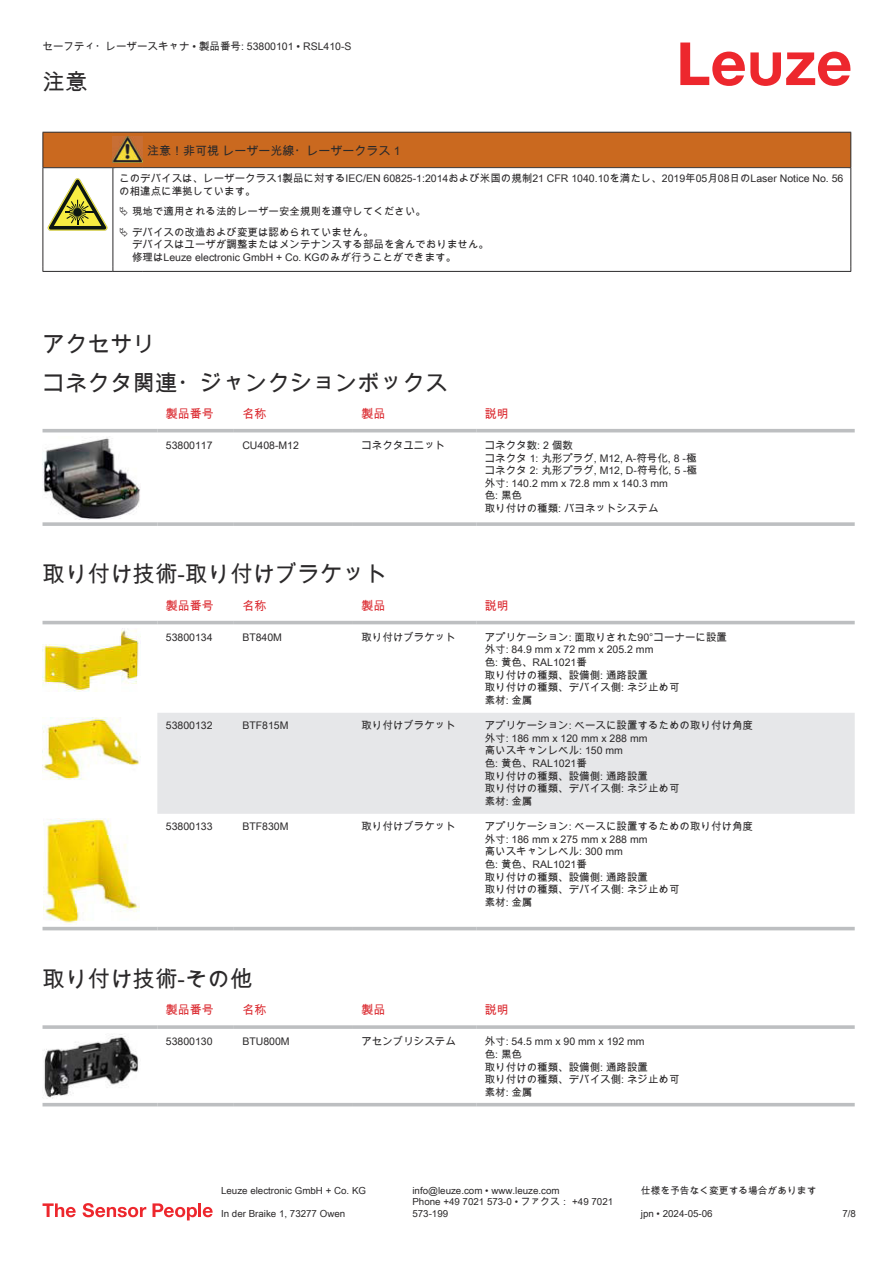
<style>
.page{position:relative;width:893px;height:1263px;background:#fff}
.page>*{position:absolute;margin:0;border:0;box-sizing:border-box;transform-origin:0 0}
.t1{font:22.5px/38.7px "Arial Unicode MS";color:#2b292a}
.t2{font:12px "Arial Unicode MS";color:#db2a30}
.t3{font:12px "Arial Unicode MS";color:#2b292a}
.t4{font:10.5px/12.6px "Arial Unicode MS";color:#2b292a}
.t5{font:9.75px/11.7px "Arial Unicode MS";color:#2b292a}
</style>
<div class="page">
<svg style="left:680px;top:43px;width:170px;height:43px"></svg>
<svg style="left:43px;top:432px;width:812px;height:56px"></svg>
<hr style="left:43px;top:429px;width:114px;height:3px;background:#bdbfc1">
<hr style="left:157px;top:429px;width:77px;height:3px;background:#bdbfc1">
<hr style="left:234px;top:429px;width:119px;height:3px;background:#bdbfc1">
<hr style="left:353px;top:429px;width:123px;height:3px;background:#bdbfc1">
<hr style="left:476px;top:429px;width:379px;height:3px;background:#bdbfc1">
<svg style="left:43px;top:522px;width:114px;height:4px"></svg>
<svg style="left:157px;top:522px;width:77px;height:4px"></svg>
<svg style="left:234px;top:522px;width:119px;height:4px"></svg>
<svg style="left:353px;top:522px;width:123px;height:4px"></svg>
<svg style="left:476px;top:522px;width:379px;height:4px;fill:#c2c4c6"></svg>
<img style="left:43px;top:437px;width:97px;height:83px">
<svg style="left:43px;top:620px;width:812px;height:311px"></svg>
<div style="left:157px;top:713px;width:698px;height:101px;background:#e6e7e9"></div>
<hr style="left:43px;top:621px;width:114px;height:3px;background:#bdbfc1">
<hr style="left:157px;top:621px;width:77px;height:3px;background:#bdbfc1">
<hr style="left:234px;top:621px;width:119px;height:3px;background:#bdbfc1">
<hr style="left:353px;top:621px;width:123px;height:3px;background:#bdbfc1">
<hr style="left:476px;top:621px;width:379px;height:3px;background:#bdbfc1">
<hr style="left:43px;top:927px;width:114px;height:3px;background:#bdbfc1">
<hr style="left:157px;top:927px;width:77px;height:3px;background:#bdbfc1">
<hr style="left:234px;top:927px;width:119px;height:3px;background:#bdbfc1">
<hr style="left:353px;top:927px;width:123px;height:3px;background:#bdbfc1">
<hr style="left:476px;top:927px;width:379px;height:3px;background:#bdbfc1">
<img style="left:43px;top:629px;width:97px;height:63px">
<img style="left:43px;top:717px;width:97px;height:64px">
<img style="left:43px;top:818px;width:97px;height:106px">
<svg style="left:43px;top:1106px;width:812px;height:1px"></svg>
<svg style="left:43px;top:1025px;width:114px;height:4px"></svg>
<svg style="left:157px;top:1025px;width:77px;height:4px"></svg>
<svg style="left:234px;top:1025px;width:119px;height:4px"></svg>
<svg style="left:353px;top:1025px;width:123px;height:4px"></svg>
<svg style="left:476px;top:1025px;width:379px;height:4px;fill:#c4c6c8"></svg>
<hr style="left:43px;top:1103px;width:114px;height:3px;background:#bdbfc1">
<hr style="left:157px;top:1103px;width:77px;height:3px;background:#bdbfc1">
<hr style="left:234px;top:1103px;width:119px;height:3px;background:#bdbfc1">
<hr style="left:353px;top:1103px;width:123px;height:3px;background:#bdbfc1">
<hr style="left:476px;top:1103px;width:379px;height:3px;background:#bdbfc1">
<img style="left:44px;top:1034px;width:95px;height:65px">
<svg style="left:43px;top:1203px;width:33px;height:14px"></svg>
<svg style="left:83px;top:1203px;width:63px;height:14px"></svg>
<svg style="left:153px;top:1203px;width:44px;height:17px"></svg>
<hr style="left:198px;top:1203px;width:3px;height:14px;background:#ed272d">
<svg style="left:203px;top:1207px;width:10px;height:10px"></svg>
<div style="left:44px;top:133px;width:806px;height:34px;background:#ca691f"></div>
<svg style="left:44px;top:168px;width:806px;height:103px"></svg>
<hr style="left:43px;top:132px;width:70px;height:1px;background:#2b292a">
<hr style="left:43px;top:133px;width:1px;height:34px;background:#2b292a">
<hr style="left:43px;top:167px;width:70px;height:1px;background:#2b292a">
<hr style="left:113px;top:132px;width:30px;height:1px;background:#2b292a">
<hr style="left:113px;top:167px;width:30px;height:1px;background:#2b292a">
<hr style="left:143px;top:132px;width:708px;height:1px;background:#2b292a">
<hr style="left:850px;top:133px;width:1px;height:34px;background:#2b292a">
<hr style="left:143px;top:167px;width:708px;height:1px;background:#2b292a">
<hr style="left:43px;top:168px;width:1px;height:99px;background:#2b292a">
<hr style="left:113px;top:168px;width:1px;height:99px;background:#2b292a">
<hr style="left:850px;top:168px;width:1px;height:99px;background:#2b292a">
<hr style="left:43px;top:271px;width:70px;height:1px;background:#2b292a">
<hr style="left:113px;top:271px;width:30px;height:1px;background:#2b292a">
<hr style="left:143px;top:271px;width:708px;height:1px;background:#2b292a">
<img style="left:113px;top:136px;width:30px;height:27px">
<svg style="left:47px;top:178px;width:60px;height:53px"></svg>
<svg style="left:115px;top:169px;width:734px;height:98px"></svg>
<svg style="left:120px;top:207px;width:8px;height:9px"></svg>
<svg style="left:120px;top:227px;width:8px;height:10px"></svg>
<p class="t4" style="left:43px;top:40px;width:311px">セーフティ・レーザースキャナ • 製品番号: 53800101 • RSL410-S</p>
<h1 class="t1" style="left:43px;top:62px;width:46px">注意</h1>
<p class="t3" style="left:147px;top:142px;width:255px">注意！非可視 レーザー光線・レーザークラス 1</p>
<p class="t4" style="left:119px;top:172px;width:726px">このデバイスは、レーザークラス1製品に対するIEC/EN 60825-1:2014および米国の規制21 CFR 1040.10を満たし、2019年05月08日のLaser Notice No. 56の相違点に準拠しています。</p>
<p class="t4" style="left:132px;top:201px;width:295px;line-height:20.2px">現地で適用される法的レーザー安全規則を遵守してください。デバイスの改造および変更は認められていません。</p>
<p class="t4" style="left:132px;top:238px;width:358px">デバイスはユーザが調整またはメンテナンスする部品を含んでおりません。修理はLeuze electronic GmbH + Co. KGのみが行うことができます。</p>
<h1 class="t1" style="left:43px;top:324px;width:406px">アクセサリ<br>コネクタ関連・ジャンクションボックス</h1>
<p class="t2" style="left:166px;top:405px;width:49px">製品番号</p>
<p class="t2" style="left:242px;top:405px;width:25px">名称</p>
<p class="t2" style="left:361px;top:405px;width:25px">製品</p>
<p class="t2" style="left:485px;top:405px;width:25px">説明</p>
<p class="t4" style="left:166px;top:439px;width:48px">53800117</p>
<p class="t4" style="left:242px;top:439px;width:58px">CU408-M12</p>
<p class="t4" style="left:361px;top:439px;width:85px">コネクタユニット</p>
<p class="t4" style="left:485px;top:439px;width:214px">コネクタ数: 2 個数<br>コネクタ 1: 丸形プラグ, M12, A-符号化, 8 -極コネクタ 2: 丸形プラグ, M12, D-符号化, 5 -極外寸: 140.2 mm x 72.8 mm x 140.3 mm<br>色: 黒色<br>取り付けの種類: バヨネットシステム</p>
<h1 class="t1" style="left:43px;top:555px;width:346px">取り付け技術-取り付けブラケット</h1>
<p class="t2" style="left:166px;top:597px;width:49px">製品番号</p>
<p class="t2" style="left:242px;top:597px;width:25px">名称</p>
<p class="t2" style="left:361px;top:597px;width:25px">製品</p>
<p class="t2" style="left:485px;top:597px;width:25px">説明</p>
<p class="t4" style="left:166px;top:631px;width:48px">53800134</p>
<p class="t4" style="left:242px;top:631px;width:41px">BT840M</p>
<p class="t4" style="left:361px;top:631px;width:96px">取り付けブラケット</p>
<p class="t4" style="left:485px;top:631px;width:244px">アプリケーション: 面取りされた90°コーナーに設置外寸: 84.9 mm x 72 mm x 205.2 mm<br>色: 黄色、RAL1021番<br>取り付けの種類、設備側: 通路設置<br>取り付けの種類、デバイス側: ネジ止め可<br>素材: 金属</p>
<p class="t4" style="left:166px;top:719px;width:48px">53800132</p>
<p class="t4" style="left:242px;top:719px;width:48px">BTF815M</p>
<p class="t4" style="left:361px;top:719px;width:96px">取り付けブラケット</p>
<p class="t4" style="left:485px;top:719px;width:270px">アプリケーション: ベースに設置するための取り付け角度外寸: 186 mm x 120 mm x 288 mm<br>高いスキャンレベル: 150 mm<br>色: 黄色、RAL1021番<br>取り付けの種類、設備側: 通路設置<br>取り付けの種類、デバイス側: ネジ止め可<br>素材: 金属</p>
<p class="t4" style="left:166px;top:820px;width:48px">53800133</p>
<p class="t4" style="left:242px;top:820px;width:48px">BTF830M</p>
<p class="t4" style="left:361px;top:820px;width:96px">取り付けブラケット</p>
<p class="t4" style="left:485px;top:820px;width:270px">アプリケーション: ベースに設置するための取り付け角度外寸: 186 mm x 275 mm x 288 mm<br>高いスキャンレベル: 300 mm<br>色: 黄色、RAL1021番<br>取り付けの種類、設備側: 通路設置<br>取り付けの種類、デバイス側: ネジ止め可<br>素材: 金属</p>
<h1 class="t1" style="left:43px;top:959px;width:211px">取り付け技術-その他</h1>
<p class="t2" style="left:166px;top:1001px;width:49px">製品番号</p>
<p class="t2" style="left:242px;top:1001px;width:25px">名称</p>
<p class="t2" style="left:361px;top:1001px;width:25px">製品</p>
<p class="t2" style="left:485px;top:1001px;width:25px">説明</p>
<p class="t4" style="left:166px;top:1035px;width:48px">53800130</p>
<p class="t4" style="left:242px;top:1035px;width:49px">BTU800M</p>
<p class="t4" style="left:361px;top:1035px;width:96px">アセンブリシステム</p>
<p class="t4" style="left:485px;top:1035px;width:196px">外寸: 54.5 mm x 90 mm x 192 mm<br>色: 黒色<br>取り付けの種類、設備側: 通路設置<br>取り付けの種類、デバイス側: ネジ止め可素材: 金属</p>
<p class="t5" style="left:221px;top:1184px;width:146px">Leuze electronic GmbH + Co. KG</p>
<p class="t5" style="left:412px;top:1184px;width:149px">info@leuze.com • www.leuze.com</p>
<p class="t5" style="left:641px;top:1184px;width:177px">仕様を予告なく変更する場合があります</p>
<p class="t5" style="left:221px;top:1207px;width:126px">In der Braike 1, 73277 Owen</p>
<p class="t5" style="left:412px;top:1196px;width:202px">Phone +49 7021 573-0 • ファクス： +49 7021<br>573-199</p>
<p class="t5" style="left:641px;top:1207px;width:73px">jpn • 2024-05-06</p>
<p class="t5" style="left:842px;top:1207px;width:15px">7/8</p>
</div>
